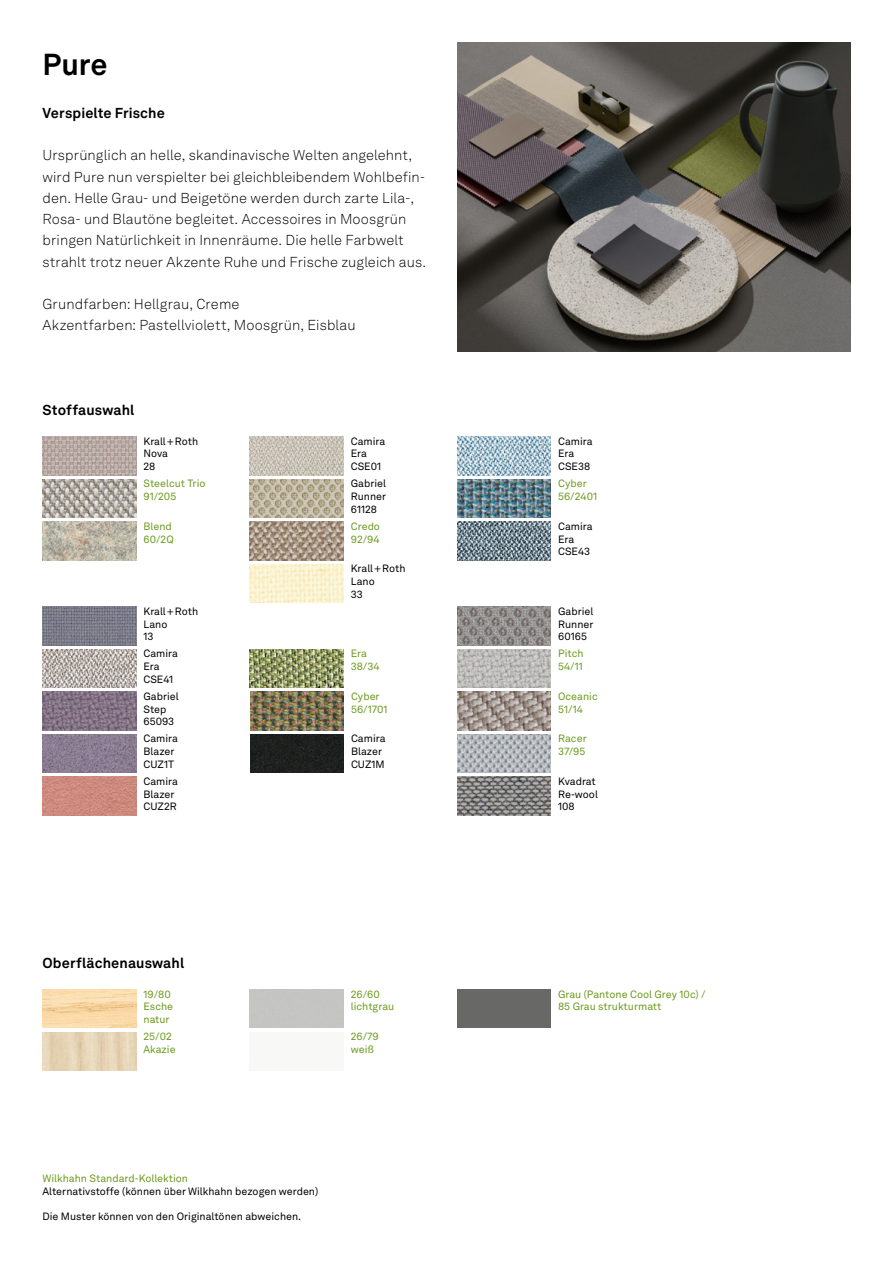
<style>
.page{position:relative;width:893px;height:1263px;background:#fff}
.page>*{position:absolute;margin:0;border:0;box-sizing:border-box;transform-origin:0 0}
.t1{font:700 30px "Akkurat LL";color:#000}
.t2{font:300 14.25px/21.3px "Akkurat LL";letter-spacing:.005em;color:#000}
.t3{font:700 14.25px "Akkurat LL";letter-spacing:.01em;color:#000}
.t4{font:10.5px/12.8px "Akkurat LL";color:#000}
.t5{font:10.5px/12.8px "Akkurat LL";color:#6b9a1d}
</style>
<div class="page">
<img style="left:457px;top:43px;width:393px;height:309px">
<img style="left:43px;top:989px;width:93px;height:39px">
<img style="left:43px;top:1032px;width:93px;height:38px">
<div style="left:457px;top:989px;width:94px;height:39px;background:#686867"></div>
<img style="left:43px;top:607px;width:93px;height:38px">
<img style="left:43px;top:649px;width:93px;height:39px">
<img style="left:43px;top:692px;width:93px;height:38px">
<img style="left:43px;top:734px;width:93px;height:39px">
<img style="left:43px;top:777px;width:93px;height:38px">
<img style="left:43px;top:437px;width:93px;height:38px">
<img style="left:43px;top:522px;width:93px;height:38px">
<img style="left:43px;top:479px;width:93px;height:38px">
<img style="left:250px;top:437px;width:93px;height:38px">
<img style="left:250px;top:479px;width:93px;height:38px">
<img style="left:250px;top:522px;width:93px;height:38px">
<img style="left:250px;top:564px;width:93px;height:39px">
<img style="left:250px;top:692px;width:94px;height:38px">
<div style="left:250px;top:734px;width:94px;height:39px;background:#1e201f"></div>
<img style="left:250px;top:649px;width:93px;height:39px">
<img style="left:457px;top:437px;width:94px;height:38px">
<img style="left:457px;top:479px;width:94px;height:38px">
<img style="left:457px;top:522px;width:94px;height:38px">
<img style="left:457px;top:607px;width:94px;height:38px">
<img style="left:457px;top:649px;width:94px;height:39px">
<img style="left:457px;top:692px;width:94px;height:38px">
<img style="left:457px;top:734px;width:94px;height:39px">
<img style="left:457px;top:777px;width:94px;height:38px">
<h1 class="t1" style="left:43px;top:42px;width:67px">Pure</h1>
<p class="t3" style="left:43px;top:102px;width:124px">Verspielte Frische</p>
<p class="t2" style="left:43px;top:144px;width:385px">Ursprünglich an helle, skandinavische Welten angelehnt, wird Pure nun verspielter bei gleichbleibendem Wohlbefin&shy;den. Helle Grau- und Beigetöne werden durch zarte Lila-, Rosa- und Blautöne begleitet. Accessoires in Moosgrün bringen Natürlichkeit in Innenräume. Die helle Farbwelt strahlt trotz neuer Akzente Ruhe und Frische zugleich aus.</p>
<p class="t2" style="left:43px;top:293px;width:315px">Grundfarben: Hellgrau, Creme<br>Akzentfarben: Pastellviolett, Moosgrün, Eisblau</p>
<p class="t3" style="left:43px;top:399px;width:93px">Stoffauswahl</p>
<p class="t4" style="left:144px;top:434px;width:56px">Krall+Roth<br>Nova<br>28</p>
<p class="t5" style="left:144px;top:477px;width:63px">Steelcut Trio<br>91/205</p>
<p class="t5" style="left:144px;top:519px;width:32px">Blend<br>60/2Q</p>
<p class="t4" style="left:144px;top:604px;width:56px">Krall+Roth<br>Lano<br>13</p>
<p class="t4" style="left:144px;top:647px;width:36px">Camira<br>Era<br>CSE41</p>
<p class="t4" style="left:144px;top:689px;width:37px">Gabriel<br>Step<br>65093</p>
<p class="t4" style="left:144px;top:732px;width:36px">Camira<br>Blazer<br>CUZ1T</p>
<p class="t4" style="left:144px;top:774px;width:36px">Camira<br>Blazer<br>CUZ2R</p>
<p class="t4" style="left:351px;top:434px;width:36px">Camira<br>Era<br>CSE01</p>
<p class="t4" style="left:351px;top:477px;width:37px;text-align:justify">Gabriel Runner 61128</p>
<p class="t5" style="left:351px;top:519px;width:31px">Credo<br>92/94</p>
<p class="t4" style="left:351px;top:562px;width:56px">Krall+Roth<br>Lano<br>33</p>
<p class="t5" style="left:351px;top:647px;width:30px">Era<br>38/34</p>
<p class="t5" style="left:351px;top:689px;width:38px">Cyber<br>56/1701</p>
<p class="t4" style="left:351px;top:732px;width:36px">Camira<br>Blazer<br>CUZ1M</p>
<p class="t3" style="left:43px;top:952px;width:143px">Oberflächenauswahl</p>
<p class="t5" style="left:144px;top:987px;width:31px">19/80<br>Esche natur</p>
<p class="t5" style="left:144px;top:1029px;width:34px">25/02<br>Akazie</p>
<p class="t5" style="left:351px;top:987px;width:45px">26/60 lichtgrau</p>
<p class="t5" style="left:351px;top:1029px;width:29px">26/79 weiß</p>
<p class="t5" style="left:43px;top:1172px;width:147px">Wilkhahn Standard-Kollektion</p>
<p class="t4" style="left:43px;top:1184px;width:277px">Alternativstoffe (können über Wilkhahn bezogen werden)</p>
<p class="t4" style="left:43px;top:1210px;width:260px">Die Muster können von den Originaltönen abweichen.</p>
<p class="t4" style="left:558px;top:434px;width:36px">Camira<br>Era<br>CSE38</p>
<p class="t5" style="left:558px;top:477px;width:41px">Cyber<br>56/2401</p>
<p class="t4" style="left:558px;top:519px;width:36px">Camira<br>Era<br>CSE43</p>
<p class="t4" style="left:558px;top:604px;width:37px;text-align:justify">Gabriel Runner 60165</p>
<p class="t5" style="left:558px;top:647px;width:27px">Pitch<br>54/11</p>
<p class="t5" style="left:558px;top:689px;width:41px">Oceanic<br>51/14</p>
<p class="t5" style="left:558px;top:732px;width:30px">Racer<br>37/95</p>
<p class="t4" style="left:558px;top:774px;width:41px">Kvadrat<br>Re-wool<br>108</p>
<p class="t5" style="left:558px;top:987px;width:149px">Grau (Pantone Cool Grey 10c) /<br>85 Grau strukturmatt</p>
</div>
